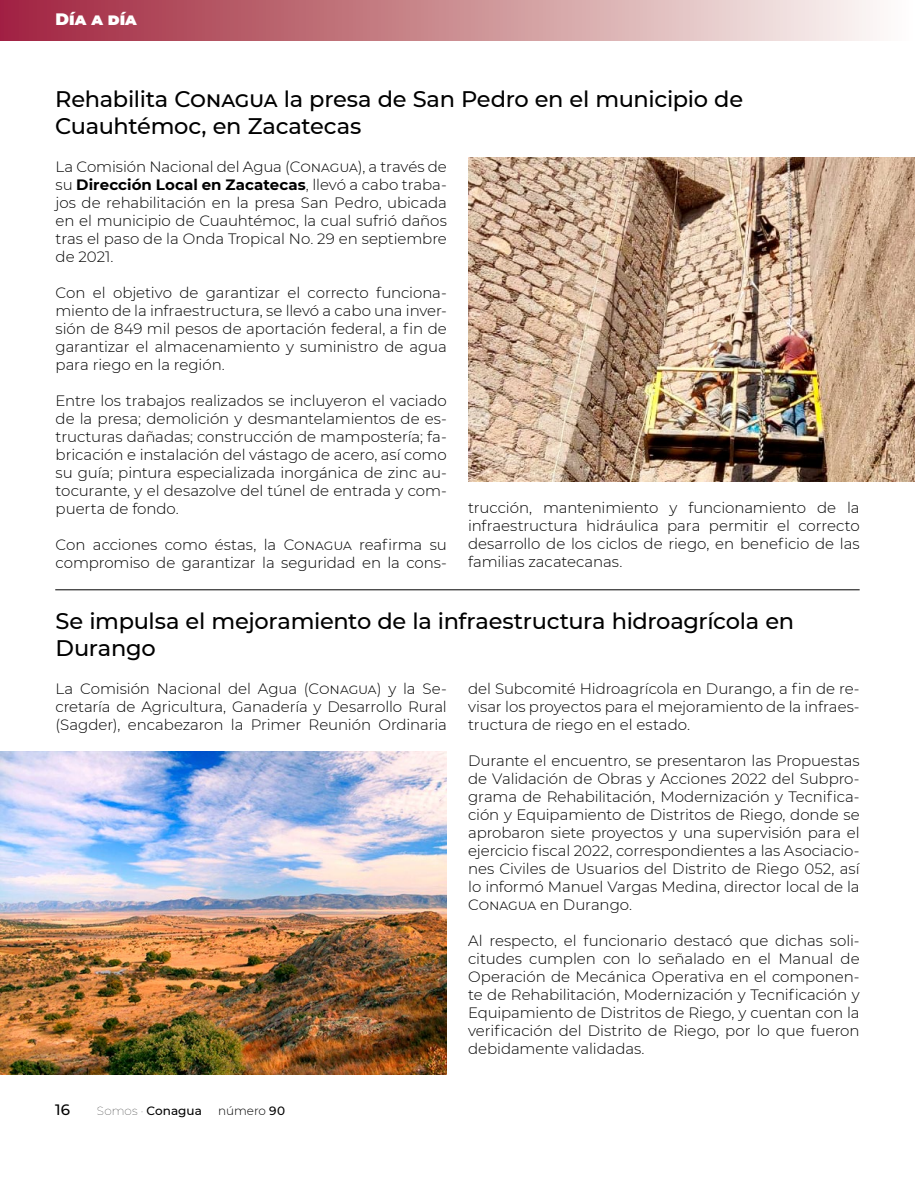
<style>
.page{position:relative;width:915px;height:1191px;background:#fff}
.page>*{position:absolute;margin:0;border:0;box-sizing:border-box;transform-origin:0 0}
.t1{font:500 22.5px/27px "Montserrat";letter-spacing:-.015em;color:#000}
.t2{font:900 16.5px "Montserrat";color:#fff}
.t3{font:300 15px/18px "Montserrat";letter-spacing:-.005em;color:#000;text-align:justify}
.t4{font:500 15px "Montserrat";color:#000}
.t5{font:500 12px "Montserrat";letter-spacing:.005em;color:#000}
.t6{font:300 12px "Montserrat";letter-spacing:-.005em;color:#000}
.s1{font-weight:700}
.s2{font-weight:100}
.s3{font-weight:500}
</style>
<div class="page">
<div style="left:1px;top:0;width:913px;height:41px;background:linear-gradient(to right,#9e2238,#fdfef7)"></div>
<hr style="left:55px;top:589px;width:804px;height:1px;background:#000">
<img style="left:468px;top:157px;width:446px;height:325px">
<img style="left:0;top:751px;width:446px;height:323px">
<p class="t2" style="left:56px;top:7px;width:82px">Día a día</p>
<h1 class="t1" style="left:55px;top:84px;width:689px">Rehabilita Conagua la presa de San Pedro en el municipio de<br>Cuauhtémoc, en Zacatecas</h1>
<p class="t3" style="left:56px;top:157px;width:392px">La Comisión Nacional del Agua (Conagua), a través de su <span class="s1">Dirección Local en Zacatecas</span>, llevó a cabo traba&shy;jos de rehabilitación en la presa San Pedro, ubicada en el municipio de Cuauhtémoc, la cual sufrió daños tras el paso de la Onda Tropical No. 29 en septiembre de 2021.</p>
<p class="t3" style="left:56px;top:283px;width:392px">Con el objetivo de garantizar el correcto funciona&shy;miento de la infraestructura, se llevó a cabo una inver&shy;sión de 849 mil pesos de aportación federal, a fin de garantizar el almacenamiento y suministro de agua para riego en la región.</p>
<p class="t3" style="left:56px;top:391px;width:392px">Entre los trabajos realizados se incluyeron el vaciado de la presa; demolición y desmantelamientos de es&shy;tructuras dañadas; construcción de mampostería; fa&shy;bricación e instalación del vástago de acero, así como su guía; pintura especializada inorgánica de zinc au&shy;tocurante, y el desazolve del túnel de entrada y com&shy;puerta de fondo.</p>
<p class="t3" style="left:56px;top:535px;width:392px">Con acciones como éstas, la Conagua reafirma su compromiso de garantizar la seguridad en la cons-</p>
<p class="t3" style="left:468px;top:498px;width:393px">trucción, mantenimiento y funcionamiento de la infraestructura hidráulica para permitir el correcto desarrollo de los ciclos de riego, en beneficio de las familias zacatecanas.</p>
<h1 class="t1" style="left:56px;top:606px;width:740px">Se impulsa el mejoramiento de la infraestructura hidroagrícola en<br>Durango</h1>
<p class="t3" style="left:56px;top:679px;width:392px">La Comisión Nacional del Agua (Conagua) y la Se&shy;cretaría de Agricultura, Ganadería y Desarrollo Rural (Sagder), encabezaron la Primer Reunión Ordinaria</p>
<p class="t3" style="left:468px;top:679px;width:393px">del Subcomité Hidroagrícola en Durango, a fin de re&shy;visar los proyectos para el mejoramiento de la infraes&shy;tructura de riego en el estado.</p>
<p class="t3" style="left:468px;top:751px;width:393px">Durante el encuentro, se presentaron las Propuestas de Validación de Obras y Acciones 2022 del Subpro&shy;grama de Rehabilitación, Modernización y Tecnifica&shy;ción y Equipamiento de Distritos de Riego, donde se aprobaron siete proyectos y una supervisión para el ejercicio fiscal 2022, correspondientes a las Asociacio&shy;nes Civiles de Usuarios del Distrito de Riego 052, así lo informó Manuel Vargas Medina, director local de la Conagua en Durango.</p>
<p class="t3" style="left:468px;top:931px;width:393px">Al respecto, el funcionario destacó que dichas soli&shy;citudes cumplen con lo señalado en el Manual de Operación de Mecánica Operativa en el componen&shy;te de Rehabilitación, Modernización y Tecnificación y Equipamiento de Distritos de Riego, y cuentan con la verificación del Distrito de Riego, por lo que fueron debidamente validadas.</p>
<p class="t4" style="left:55px;top:1098px;width:16px">16</p>
<p class="t5" style="left:97px;top:1102px;width:106px"><span class="s2">Somos ·</span> Conagua</p>
<p class="t6" style="left:218px;top:1102px;width:68px">número <span class="s3">90</span></p>
</div>
